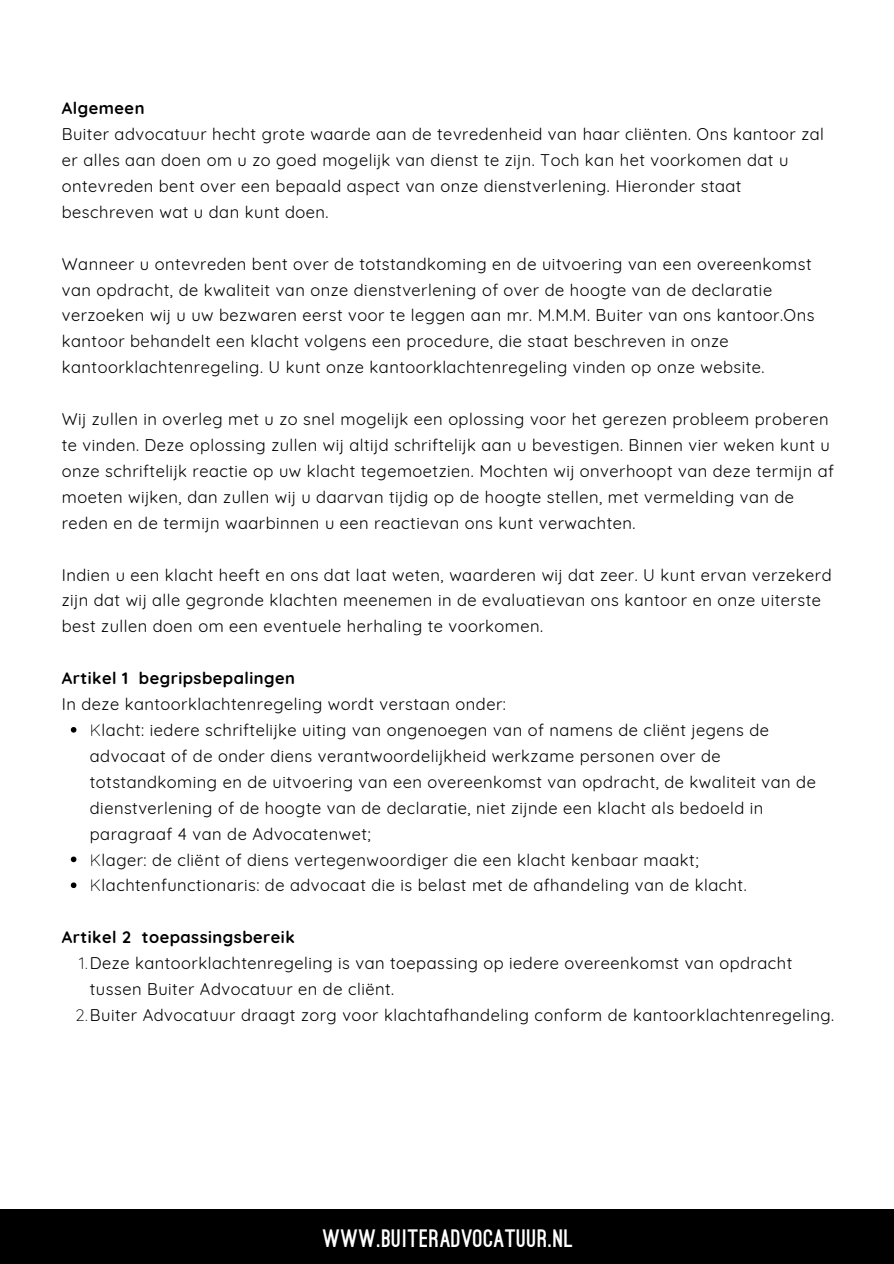
<style>
.page{position:relative;width:894px;height:1264px;background:#fff}
.page>*{position:absolute;margin:0;border:0;box-sizing:border-box;transform-origin:0 0}
.t1{font:900 24px "Ostrich Sans";letter-spacing:.03em;color:#fff}
.t2{font:16.5px/26px "Quicksand";letter-spacing:.03em;color:#000}
.t3{font:700 16.5px "Quicksand";letter-spacing:.03em;color:#000}
.s1{font-weight:300}
</style>
<div class="page">
<div style="left:0;top:1208px;width:893px;height:55px;background:#000"></div>
<svg style="left:71px;top:727px;width:5px;height:5px"></svg>
<svg style="left:71px;top:856px;width:5px;height:6px"></svg>
<svg style="left:71px;top:882px;width:5px;height:6px"></svg>
<p class="t3" style="left:62px;top:98px;width:84px">Algemeen</p>
<p class="t2" style="left:62px;top:121px;width:763px">Buiter advocatuur hecht grote waarde aan de tevredenheid van haar cliënten. Ons kantoor zal er alles aan doen om u zo goed mogelijk van dienst te zijn. Toch kan het voorkomen dat u ontevreden bent over een bepaald aspect van onze dienstverlening. Hieronder staat beschreven wat u dan kunt doen.</p>
<p class="t2" style="left:62px;top:250px;width:754px">Wanneer u ontevreden bent over de totstandkoming en de uitvoering van een overeenkomst van opdracht, de kwaliteit van onze dienstverlening of over de hoogte van de declaratie verzoeken wij u uw bezwaren eerst voor te leggen aan mr. M.M.M. Buiter van ons kantoor.Ons kantoor behandelt een klacht volgens een procedure, die staat beschreven in onze kantoorklachtenregeling. U kunt onze kantoorklachtenregeling vinden op onze website.</p>
<p class="t2" style="left:62px;top:406px;width:773px">Wij zullen in overleg met u zo snel mogelijk een oplossing voor het gerezen probleem proberen te vinden. Deze oplossing zullen wij altijd schriftelijk aan u bevestigen. Binnen vier weken kunt u onze schriftelijk reactie op uw klacht tegemoetzien. Mochten wij onverhoopt van deze termijn af moeten wijken, dan zullen wij u daarvan tijdig op de hoogte stellen, met vermelding van de reden en de termijn waarbinnen u een reactievan ons kunt verwachten.</p>
<p class="t2" style="left:62px;top:561px;width:771px">Indien u een klacht heeft en ons dat laat weten, waarderen wij dat zeer. U kunt ervan verzekerd zijn dat wij alle gegronde klachten meenemen in de evaluatievan ons kantoor en onze uiterste best zullen doen om een eventuele herhaling te voorkomen.</p>
<p class="t3" style="left:62px;top:667px;width:235px">Artikel 1 begripsbepalingen</p>
<p class="t2" style="left:62px;top:691px;width:445px">In deze kantoorklachtenregeling wordt verstaan onder:</p>
<p class="t2" style="left:90px;top:716px;width:727px"><span class="s1">K</span>lacht: iedere schriftelijke uiting van ongenoegen van of namens de cliënt jegens de advocaat of de onder diens verantwoordelijkheid werkzame personen over de totstandkoming en de uitvoering van een overeenkomst van opdracht, de kwaliteit van de dienstverlening of de hoogte van de declaratie, niet zijnde een klacht als bedoeld in paragraaf 4 van de Advocatenwet;</p>
<p class="t2" style="left:90px;top:846px;width:610px"><span class="s1">K</span>lager: de cliënt of diens vertegenwoordiger die een klacht kenbaar maakt;</p>
<p class="t2" style="left:90px;top:872px;width:658px"><span class="s1">K</span>lachtenfunctionaris: de advocaat die is belast met de afhandeling van de klacht.</p>
<p class="t3" style="left:62px;top:926px;width:234px">Artikel 2 toepassingsbereik</p>
<p class="t2" style="left:90px;top:950px;width:703px;text-indent:-11px"><span class="s1">1.</span>Deze kantoorklachtenregeling is van toepassing op iedere overeenkomst van opdracht tussen Buiter Advocatuur en de cliënt.</p>
<p class="t2" style="left:75px;top:1001px;width:760px"><span class="s1">2.</span>Buiter Advocatuur draagt zorg voor klachtafhandeling conform de kantoorklachtenregeling.</p>
<p class="t1" style="left:323px;top:1229px;width:251px">WWW.BUITERADVOCATUUR.NL</p>
</div>
